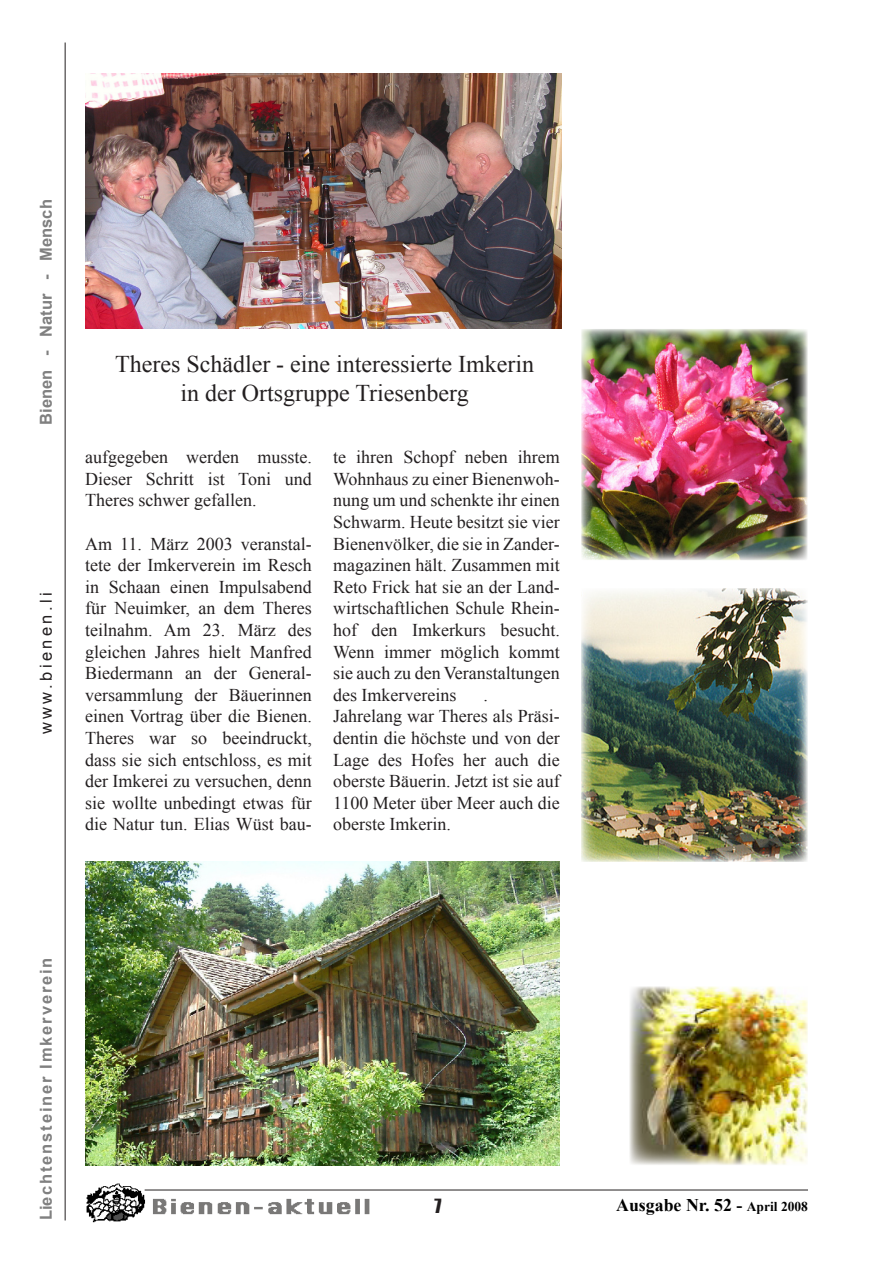
<style>
.page{position:relative;width:893px;height:1263px;background:#fff}
.page>*{position:absolute;margin:0;border:0;box-sizing:border-box;transform-origin:0 0}
.t1{font:24px "Times New Roman";color:#231f20}
.t2{font:18px/21.6px "Times New Roman";color:#231f20;text-align:justify}
.t3{font:700 17.85px "Times New Roman";color:#000}
.t4{font:700 16.5px "Arial";letter-spacing:.11em;color:#808080}
.t5{font:700 16.5px "Arial";color:#808080}
.t6{font:16.5px "Arial";letter-spacing:.2em;color:#231f20}
.s1{font-size:13.5px}
</style>
<div class="page">
<hr style="left:65px;top:43px;width:1px;height:1177px;background:#231f20">
<img style="left:86px;top:1183px;width:285px;height:39px">
<hr style="left:145px;top:1189px;width:663px;height:1px;background:#231f20">
<img style="left:581px;top:329px;width:227px;height:231px">
<img style="left:581px;top:588px;width:227px;height:274px">
<img style="left:85px;top:74px;width:476px;height:255px">
<img style="left:85px;top:861px;width:475px;height:304px">
<img style="left:630px;top:987px;width:178px;height:178px">
<p class="t5" style="left:35px;top:425px;width:227px;rotate:-90deg">Bienen - Natur - Mensch</p>
<p class="t6" style="left:35px;top:734px;width:143px;rotate:-90deg">www.bienen.li</p>
<p class="t1" style="left:115px;top:348px;width:421px">Theres Schädler - eine interessierte Imkerin</p>
<p class="t1" style="left:181px;top:377px;width:290px">in der Ortsgruppe Triesenberg</p>
<p class="t2" style="left:85px;top:446px;width:228px">aufgegeben werden musste.<br>Dieser Schritt ist Toni und Theres schwer gefallen.</p>
<p class="t2" style="left:85px;top:532px;width:228px">Am 11. März 2003 veranstal&shy;tete der Imkerverein im Resch in Schaan einen Impulsabend für Neuimker, an dem Theres teilnahm. Am 23. März des gleichen Jahres hielt Manfred Biedermann an der General&shy;versammlung der Bäuerinnen einen Vortrag über die Bienen.<br>Theres war so beeindruckt, dass sie sich entschloss, es mit der Imkerei zu versuchen, denn sie wollte unbedingt etwas für die Natur tun. Elias Wüst bau-</p>
<p class="t2" style="left:333px;top:446px;width:228px">te ihren Schopf neben ihrem Wohnhaus zu einer Bienenwoh&shy;nung um und schenkte ihr einen Schwarm. Heute besitzt sie vier Bienenvölker, die sie in Zander&shy;magazinen hält. Zusammen mit Reto Frick hat sie an der Land&shy;wirtschaftlichen Schule Rhein&shy;hof den Imkerkurs besucht.<br>Wenn immer möglich kommt sie auch zu den Veranstaltungen des Imkervereins</p>
<p class="t2" style="left:484px;top:684px;width:6px">.</p>
<p class="t2" style="left:333px;top:705px;width:228px">Jahrelang war Theres als Präsi&shy;dentin die höchste und von der Lage des Hofes her auch die oberste Bäuerin. Jetzt ist sie auf 1100 Meter über Meer auch die oberste Imkerin.</p>
<p class="t4" style="left:35px;top:1220px;width:264px;rotate:-90deg">Liechtensteiner Imkerverein</p>
<p class="t3" style="left:616px;top:1193px;width:193px">Ausgabe Nr. 52 - <span class="s1">April 2008</span></p>
</div>
